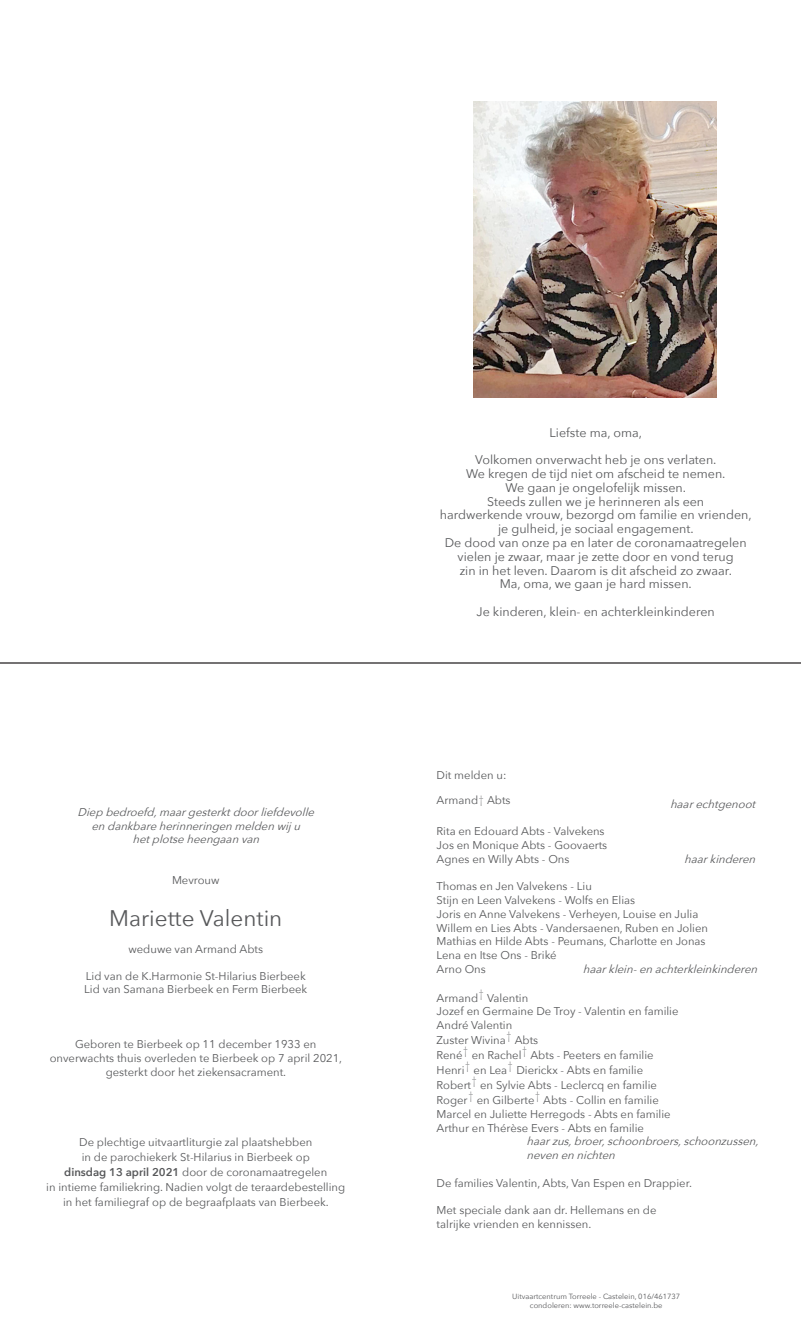
<style>
.page{position:relative;width:801px;height:1326px;background:#fff}
.page>*{position:absolute;margin:0;border:0;box-sizing:border-box;transform-origin:0 0}
.t1{font:22.5px "Avenir Next";color:#57585a}
.t2{font:12.5px "Avenir Next";color:#57585a}
.t3{font:11.25px "Avenir Next";color:#57585a}
.t4{font:italic 11.25px "Avenir Next";color:#57585a}
.t5{font:7.5px "Avenir Next";color:#57585a}
.s1{font-weight:600}
.s2{font-family:"American Typewriter";font-weight:300;font-stretch:condensed;font-size:12.5px}
</style>
<div class="page">
<img style="left:474px;top:102px;width:242px;height:296px">
<hr style="left:0;top:662px;width:801px;height:1px;background:#231f20">
<p class="t4" style="left:78px;top:802px;width:243px">Diepbedroefd,maargesterktdoorliefdevolle</p>
<p class="t4" style="left:91px;top:816px;width:215px">endankbareherinneringenmeldenwiju</p>
<p class="t4" style="left:132px;top:829px;width:133px">hetplotseheengaanvan</p>
<p class="t3" style="left:172px;top:870px;width:49px">Mevrouw</p>
<p class="t1" style="left:109px;top:899px;width:175px">Mariette Valentin</p>
<p class="t3" style="left:128px;top:939px;width:136px">weduwe van Armand Abts</p>
<p class="t3" style="left:86px;top:966px;width:221px">Lid van de K.Harmonie St-Hilarius Bierbeek</p>
<p class="t3" style="left:84px;top:979px;width:225px">Lid van Samana Bierbeek en Ferm Bierbeek</p>
<p class="t3" style="left:75px;top:1034px;width:243px">Geboren te Bierbeek op 11 december 1933 en</p>
<p class="t3" style="left:50px;top:1048px;width:294px">onverwachts thuis overleden te Bierbeek op 7 april 2021,</p>
<p class="t3" style="left:106px;top:1062px;width:182px">gesterkt door het ziekensacrament.</p>
<p class="t3" style="left:79px;top:1132px;width:235px">De plechtige uitvaartliturgie zal plaatshebben</p>
<p class="t3" style="left:82px;top:1147px;width:230px">in de parochiekerk St-Hilarius in Bierbeek op</p>
<p class="t3" style="left:64px;top:1162px;width:264px"><span class="s1">dinsdag 13 april 2021</span> door de coronamaatregelen</p>
<p class="t3" style="left:46px;top:1177px;width:300px">in intieme familiekring. Nadien volgt de teraardebestelling</p>
<p class="t3" style="left:63px;top:1192px;width:267px">in het familiegraf op de begraafplaats van Bierbeek.</p>
<p class="t2" style="left:549px;top:422px;width:94px">Liefste ma, oma,</p>
<p class="t2" style="left:475px;top:449px;width:243px">Volkomen onverwacht heb je ons verlaten.</p>
<p class="t2" style="left:466px;top:463px;width:261px">We kregen de tijd niet om afscheid te nemen.</p>
<p class="t2" style="left:505px;top:477px;width:182px">We gaan je ongelofelijk missen.</p>
<p class="t2" style="left:487px;top:491px;width:219px">Steeds zullen we je herinneren als een</p>
<p class="t2" style="left:440px;top:504px;width:313px">hardwerkende vrouw, bezorgd om familie en vrienden,</p>
<p class="t2" style="left:498px;top:518px;width:197px">je gulheid, je sociaal engagement.</p>
<p class="t2" style="left:445px;top:532px;width:303px">De dood van onze pa en later de coronamaatregelen</p>
<p class="t2" style="left:458px;top:546px;width:277px">vielen je zwaar, maar je zette door en vond terug</p>
<p class="t2" style="left:460px;top:559px;width:274px">zin in het leven. Daarom is dit afscheid zo zwaar.</p>
<p class="t2" style="left:500px;top:573px;width:193px">Ma, oma, we gaan je hard missen.</p>
<p class="t2" style="left:476px;top:601px;width:240px">Je kinderen, klein- en achterkleinkinderen</p>
<p class="t3" style="left:436px;top:765px;width:71px">Dit melden u:</p>
<p class="t3" style="left:436px;top:790px;width:76px">Armand<span class="s2">†</span> Abts</p>
<p class="t4" style="left:670px;top:794px;width:91px">haarechtgenoot</p>
<p class="t3" style="left:436px;top:821px;width:170px">Rita en Edouard Abts - Valvekens</p>
<p class="t3" style="left:436px;top:835px;width:172px">Jos en Monique Abts - Goovaerts</p>
<p class="t3" style="left:436px;top:849px;width:134px">Agnes en Willy Abts - Ons</p>
<p class="t4" style="left:684px;top:849px;width:77px">haarkinderen</p>
<p class="t3" style="left:436px;top:876px;width:157px">Thomas en Jen Valvekens - Liu</p>
<p class="t3" style="left:436px;top:890px;width:200px">Stijn en Leen Valvekens - Wolfs en Elias</p>
<p class="t3" style="left:436px;top:904px;width:263px">Joris en Anne Valvekens - Verheyen, Louise en Julia</p>
<p class="t3" style="left:436px;top:918px;width:273px">Willem en Lies Abts - Vandersaenen, Ruben en Jolien</p>
<p class="t3" style="left:436px;top:931px;width:270px">Mathias en Hilde Abts - Peumans, Charlotte en Jonas</p>
<p class="t3" style="left:436px;top:945px;width:122px">Lena en Itse Ons - Briké</p>
<p class="t3" style="left:436px;top:959px;width:51px">Arno Ons</p>
<p class="t4" style="left:583px;top:959px;width:180px">haarklein-enachterkleinkinderen</p>
<p class="t3" style="left:436px;top:988px;width:93px">Armand<sup>†</sup> Valentin</p>
<p class="t3" style="left:436px;top:1001px;width:243px">Jozef en Germaine De Troy - Valentin en familie</p>
<p class="t3" style="left:436px;top:1015px;width:77px">André Valentin</p>
<p class="t3" style="left:436px;top:1030px;width:103px">Zuster Wivina<sup>†</sup> Abts</p>
<p class="t3" style="left:436px;top:1045px;width:218px">René<sup>†</sup> en Rachel<sup>†</sup> Abts - Peeters en familie</p>
<p class="t3" style="left:436px;top:1060px;width:208px">Henri<sup>†</sup> en Lea<sup>†</sup> Dierickx - Abts en familie</p>
<p class="t3" style="left:436px;top:1075px;width:222px">Robert<sup>†</sup> en Sylvie Abts - Leclercq en familie</p>
<p class="t3" style="left:436px;top:1090px;width:224px">Roger<sup>†</sup> en Gilberte<sup>†</sup> Abts - Collin en familie</p>
<p class="t3" style="left:436px;top:1104px;width:235px">Marcel en Juliette Herregods - Abts en familie</p>
<p class="t3" style="left:436px;top:1118px;width:209px">Arthur en Thérèse Evers - Abts en familie</p>
<p class="t4" style="left:526px;top:1131px;width:238px">haarzus,broer,schoonbroers,schoonzussen,</p>
<p class="t4" style="left:526px;top:1145px;width:94px">nevenennichten</p>
<p class="t3" style="left:436px;top:1173px;width:257px">De families Valentin, Abts, Van Espen en Drappier.</p>
<p class="t3" style="left:436px;top:1200px;width:221px">Met speciale dank aan dr. Hellemans en de</p>
<p class="t3" style="left:436px;top:1214px;width:156px">talrijke vrienden en kennissen.</p>
<p class="t5" style="left:512px;top:1290px;width:169px">Uitvaartcentrum Torreele - Castelein, 016/461737</p>
<p class="t5" style="left:530px;top:1299px;width:134px">condoleren: www.torreele-castelein.be</p>
</div>
